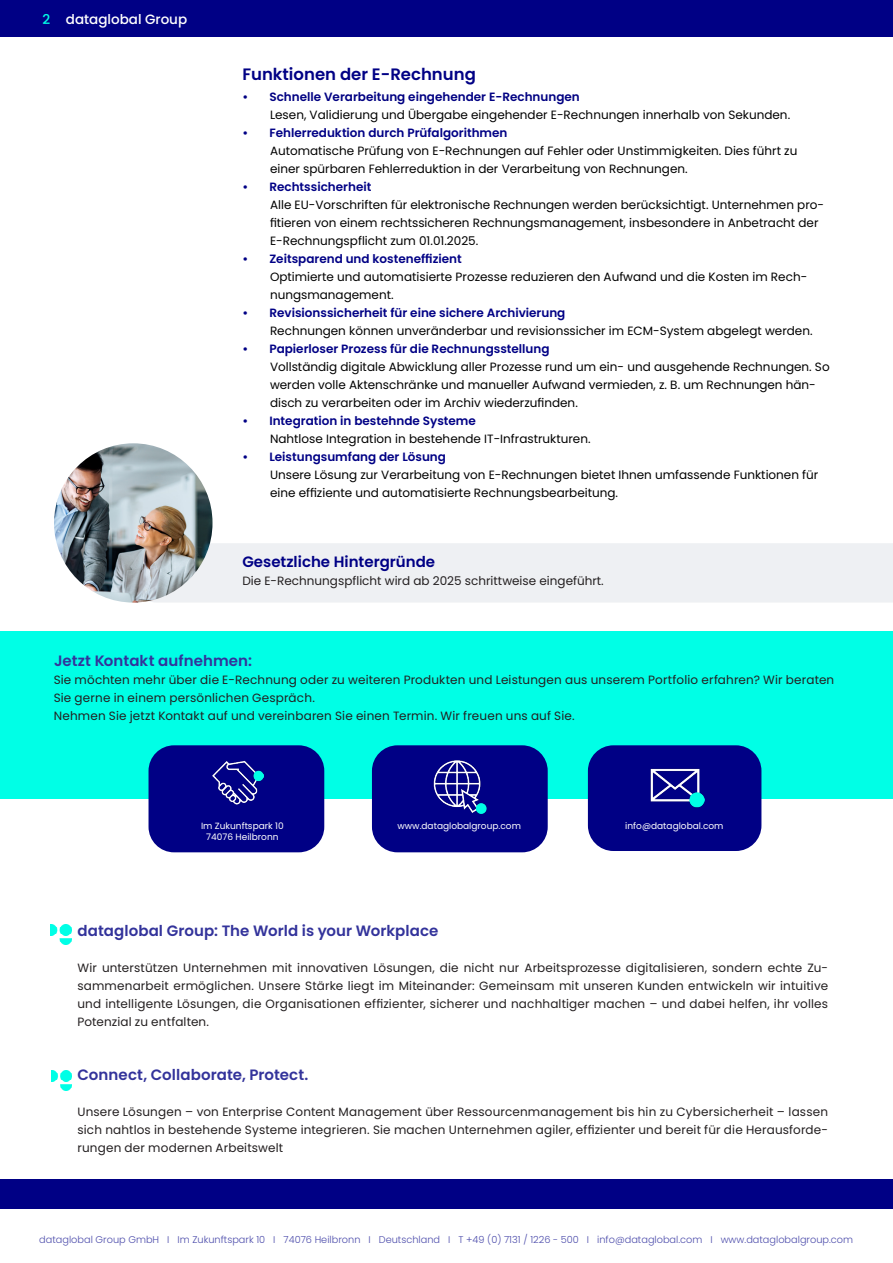
<style>
.page{position:relative;width:893px;height:1263px;background:#fff}
.page>*{position:absolute;margin:0;border:0;box-sizing:border-box;transform-origin:0 0}
.t1{font:600 16.5px "Poppins";color:#000085}
.Zwischenüberschrift{font:600 15px "Poppins";letter-spacing:.005em;color:#33339b}
.t2{font:600 15px "Poppins";color:#000085}
.t3{font:500 13.5px "Poppins";color:#fff}
.t4{font:500 13.5px "Poppins";color:#00ffe6}
.t5{font:12px/18px "Poppins";color:#000}
.Fließtext{font:12px/18px "Poppins";letter-spacing:.015em;color:#231f20;text-align:justify}
.t6{font:600 12px "Poppins";color:#000085}
.t7{font:600 12px "Poppins";color:#000082}
.t8{font:300 9.75px "Poppins";color:#4c4cab}
.t9{font:9px "Poppins";color:#fff}
</style>
<div class="page">
<div style="left:0;top:1179px;width:893px;height:30px;background:#000085"></div>
<div style="left:0;top:0;width:893px;height:36px;background:#000085"></div>
<div style="left:150px;top:543px;width:743px;height:59px;background:#eef0f3"></div>
<img style="left:54px;top:443px;width:159px;height:160px;border-radius:79px">
<div style="left:0;top:631px;width:893px;height:168px;background:#00ffe6"></div>
<div style="left:149px;top:745px;width:175px;height:107px;background:#000085;border-radius:26px"></div>
<div style="left:588px;top:745px;width:173px;height:106px;background:#000085;border-radius:26px"></div>
<div style="left:372px;top:745px;width:176px;height:107px;background:#000085;border-radius:26px"></div>
<img style="left:433px;top:760px;width:54px;height:54px">
<img style="left:651px;top:768px;width:54px;height:39px">
<img style="left:212px;top:760px;width:52px;height:45px">
<img style="left:51px;top:924px;width:20px;height:21px">
<img style="left:51px;top:1070px;width:21px;height:21px">
<p class="t4" style="left:42px;top:11px;width:9px">2</p>
<p class="t3" style="left:66px;top:11px;width:123px">dataglobal Group</p>
<p class="t1" style="left:242px;top:65px;width:235px">Funktionen der E-Rechnung</p>
<p class="t7" style="left:242px;top:90px;width:339px">• Schnelle Verarbeitung eingehender E-Rechnungen</p>
<p class="t5" style="left:270px;top:106px;width:522px">Lesen, Validierung und Übergabe eingehender E-Rechnungen innerhalb von Sekunden.</p>
<p class="t6" style="left:242px;top:126px;width:267px">• Fehlerreduktion durch Prüfalgorithmen</p>
<p class="t5" style="left:270px;top:142px;width:529px">Automatische Prüfung von E-Rechnungen auf Fehler oder Unstimmigkeiten. Dies führt zu einer spürbaren Fehlerreduktion in der Verarbeitung von Rechnungen.</p>
<p class="t6" style="left:242px;top:180px;width:131px">• Rechtssicherheit</p>
<p class="t5" style="left:270px;top:196px;width:556px">Alle EU-Vorschriften für elektronische Rechnungen werden berücksichtigt. Unternehmen pro&shy;fitieren von einem rechtssicheren Rechnungsmanagement, insbesondere in Anbetracht der<br>E-Rechnungspflicht zum 01.01.2025.</p>
<p class="t6" style="left:242px;top:252px;width:221px">• Zeitsparend und kosteneffizient</p>
<p class="t5" style="left:270px;top:268px;width:539px">Optimierte und automatisierte Prozesse reduzieren den Aufwand und die Kosten im Rech&shy;nungsmanagement.</p>
<p class="t6" style="left:242px;top:306px;width:325px">• Revisionssicherheit für eine sichere Archivierung</p>
<p class="t5" style="left:270px;top:322px;width:544px">Rechnungen können unveränderbar und revisionssicher im ECM-System abgelegt werden.</p>
<p class="t6" style="left:242px;top:342px;width:309px">• Papierloser Prozess für die Rechnungsstellung</p>
<p class="t5" style="left:270px;top:358px;width:561px">Vollständig digitale Abwicklung aller Prozesse rund um ein- und ausgehende Rechnungen. So werden volle Aktenschränke und manueller Aufwand vermieden, z. B. um Rechnungen hän&shy;disch zu verarbeiten oder im Archiv wiederzufinden.</p>
<p class="t6" style="left:242px;top:414px;width:235px">• Integration in bestehnde Systeme</p>
<p class="t5" style="left:270px;top:430px;width:322px">Nahtlose Integration in bestehende IT-Infrastrukturen.</p>
<p class="t6" style="left:242px;top:450px;width:205px">• Leistungsumfang der Lösung</p>
<p class="t5" style="left:270px;top:466px;width:550px">Unsere Lösung zur Verarbeitung von E-Rechnungen bietet Ihnen umfassende Funktionen für eine effiziente und automatisierte Rechnungsbearbeitung.</p>
<p class="t2" style="left:242px;top:553px;width:194px">Gesetzliche Hintergründe</p>
<p class="Fließtext" style="left:242px;top:572px;width:363px">Die E-Rechnungspflicht wird ab 2025 schrittweise eingeführt.</p>
<p class="Zwischenüberschrift" style="left:54px;top:652px;width:199px">Jetzt Kontakt aufnehmen:</p>
<p class="Fließtext" style="left:54px;top:671px;width:782px">Sie möchten mehr über die E-Rechnung oder zu weiteren Produkten und Leistungen aus unserem Portfolio erfahren? Wir beraten<br>Sie gerne in einem persönlichen Gespräch.</p>
<p class="Fließtext" style="left:54px;top:707px;width:522px">Nehmen Sie jetzt Kontakt auf und vereinbaren Sie einen Termin. Wir freuen uns auf Sie.</p>
<p class="t9" style="left:201px;top:821px;width:84px">Im Zukunftspark 10</p>
<p class="t9" style="left:206px;top:831px;width:74px">74076 Heilbronn</p>
<p class="t9" style="left:397px;top:821px;width:125px">www.dataglobalgroup.com</p>
<p class="t9" style="left:625px;top:821px;width:100px">info@dataglobal.com</p>
<p class="Zwischenüberschrift" style="left:77px;top:922px;width:363px">dataglobal Group: The World is your Workplace</p>
<p class="Fließtext" style="left:77px;top:959px;width:752px">Wir unterstützen Unternehmen mit innovativen Lösungen, die nicht nur Arbeitsprozesse digitalisieren, sondern echte Zu&shy;sammenarbeit ermöglichen. Unsere Stärke liegt im Miteinander: Gemeinsam mit unseren Kunden entwickeln wir intuitive und intelligente Lösungen, die Organisationen effizienter, sicherer und nachhaltiger machen – und dabei helfen, ihr volles Potenzial zu entfalten.</p>
<p class="Zwischenüberschrift" style="left:77px;top:1066px;width:233px">Connect, Collaborate, Protect.</p>
<p class="Fließtext" style="left:77px;top:1103px;width:752px">Unsere Lösungen – von Enterprise Content Management über Ressourcenmanagement bis hin zu Cybersicherheit – lassen sich nahtlos in bestehende Systeme integrieren. Sie machen Unternehmen agiler, effizienter und bereit für die Herausforde&shy;rungen der modernen Arbeitswelt</p>
<p class="t8" style="left:39px;top:1234px;width:815px">dataglobal Group GmbH I Im Zukunftspark 10 I 74076 Heilbronn I Deutschland I T +49 (0) 7131 / 1226 - 500 I info@dataglobal.com I www.dataglobalgroup.com</p>
</div>
